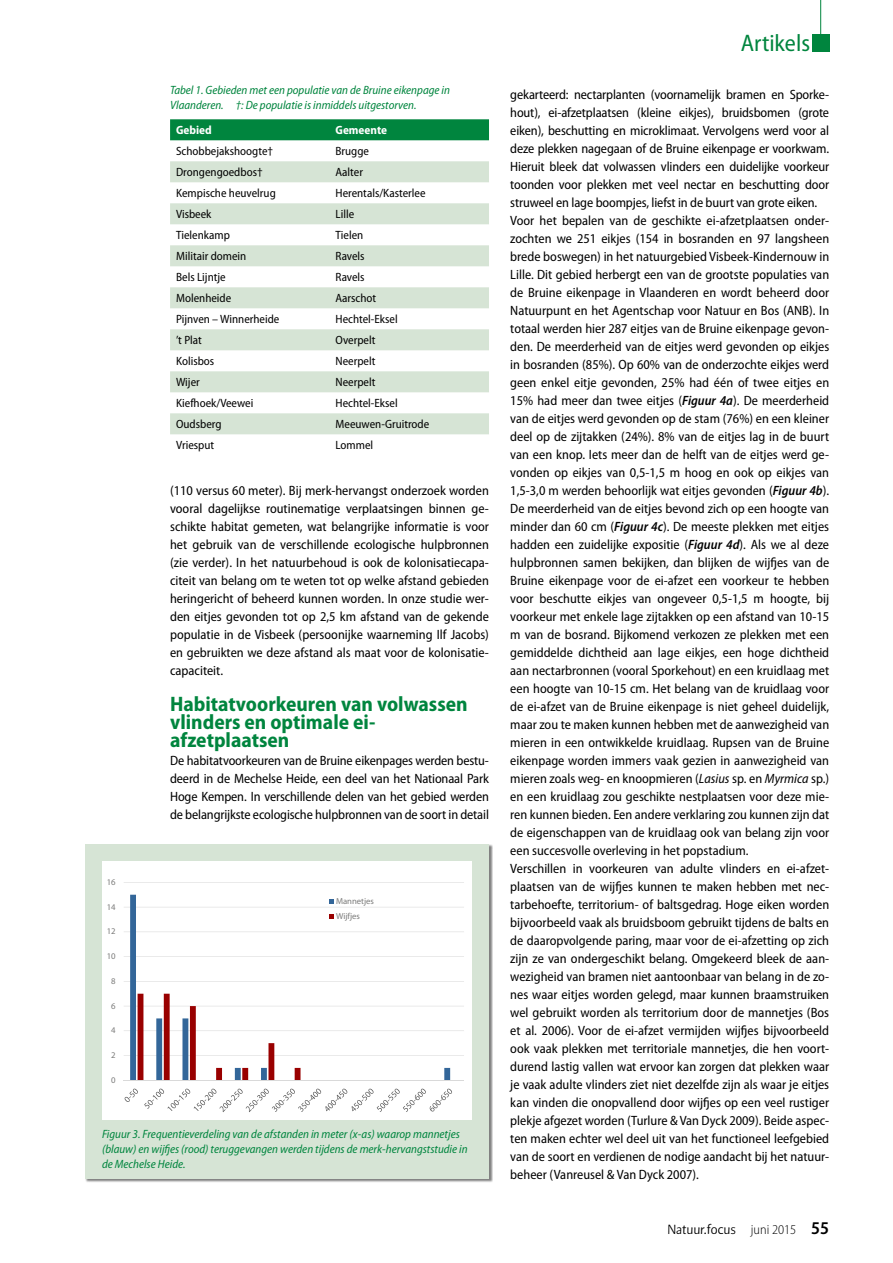
<style>
.page{position:relative;width:893px;height:1263px;background:#fff}
.page>*{position:absolute;margin:0;border:0;box-sizing:border-box;transform-origin:0 0}
.t1{font:semi-condensed 24px "Myriad Pro";color:#00853e}
.t2{font:700 semi-condensed 21px/18px "Myriad Pro";color:#00853e}
.t3{font:15px "Beo Sans R11";color:#000}
.t4{font:semi-condensed 13.5px/18px "Myriad Pro";color:#000;text-align:justify}
.t5{font:semi-condensed 12px "Myriad Pro";color:#000}
.t6{font:italic semi-condensed 12px/15px "Myriad Pro";color:#00853e}
.t7{font:700 semi-condensed 12px "Myriad Pro";color:#fff}
.t8{font:8.7px/14.7px "Myriad Pro";color:#7b7b7a}
.s1{font-weight:600;font-style:italic}
.s2{font-style:italic}
.s3{font-family:"Myriad Pro";font-weight:300;font-stretch:semi-condensed;font-size:13.5px}
.s4{font-family:"Myriad Pro";font-weight:600;font-stretch:semi-condensed;font-size:18px}
</style>
<div class="page">
<div style="left:170px;top:119px;width:319px;height:21px;background:#00853e"></div>
<svg style="left:170px;top:161px;width:319px;height:273px;fill:#d6e4d5"></svg>
<div style="left:85px;top:845px;width:408px;height:338px;background:#000;opacity:.5"></div>
<div style="left:85px;top:844px;width:404px;height:335px;background:#d6e4d5"></div>
<div style="left:102px;top:861px;width:370px;height:259px;background:#fff"></div>
<hr style="left:124px;top:1055px;width:340px;height:1px;background:#d9d9d9">
<hr style="left:124px;top:1030px;width:340px;height:1px;background:#d9d9d9">
<hr style="left:124px;top:1006px;width:340px;height:1px;background:#d9d9d9">
<hr style="left:124px;top:981px;width:340px;height:1px;background:#d9d9d9">
<hr style="left:124px;top:956px;width:340px;height:1px;background:#d9d9d9">
<hr style="left:124px;top:931px;width:340px;height:1px;background:#d9d9d9">
<hr style="left:124px;top:907px;width:340px;height:1px;background:#d9d9d9">
<hr style="left:124px;top:882px;width:340px;height:1px;background:#d9d9d9">
<svg style="left:130px;top:895px;width:320px;height:185px"></svg>
<svg style="left:138px;top:994px;width:163px;height:86px"></svg>
<hr style="left:124px;top:1080px;width:340px;height:1px;background:#d9d9d9">
<svg style="left:125px;top:1088px;width:13px;height:14px"></svg>
<svg style="left:144px;top:1088px;width:308px;height:24px"></svg>
<svg style="left:329px;top:899px;width:5px;height:5px"></svg>
<svg style="left:329px;top:914px;width:5px;height:4px"></svg>
<hr style="left:820px;top:0;width:1px;height:43px;background:#00853e">
<div style="left:812px;top:34px;width:17px;height:17px;background:#00853e"></div>
<p class="t6" style="left:170px;top:83px;width:281px">Tabel 1. Gebieden met een populatie van de Bruine eikenpage in<br>Vlaanderen. †: De populatie is inmiddels uitgestorven.</p>
<p class="t7" style="left:176px;top:124px;width:37px">Gebied</p>
<p class="t7" style="left:336px;top:124px;width:53px">Gemeente</p>
<p class="t5" style="left:176px;top:145px;width:99px">Schobbejakshoogte†</p>
<p class="t5" style="left:336px;top:145px;width:35px">Brugge</p>
<p class="t5" style="left:176px;top:166px;width:88px">Drongengoedbos†</p>
<p class="t5" style="left:336px;top:166px;width:29px">Aalter</p>
<p class="t5" style="left:176px;top:187px;width:101px">Kempische heuvelrug</p>
<p class="t5" style="left:336px;top:187px;width:92px">Herentals/Kasterlee</p>
<p class="t5" style="left:176px;top:208px;width:37px">Visbeek</p>
<p class="t5" style="left:336px;top:208px;width:20px">Lille</p>
<p class="t5" style="left:176px;top:229px;width:55px">Tielenkamp</p>
<p class="t5" style="left:336px;top:229px;width:29px">Tielen</p>
<p class="t5" style="left:176px;top:250px;width:72px">Militair domein</p>
<p class="t5" style="left:336px;top:250px;width:31px">Ravels</p>
<p class="t5" style="left:176px;top:271px;width:51px">Bels Lijntje</p>
<p class="t5" style="left:336px;top:271px;width:31px">Ravels</p>
<p class="t5" style="left:176px;top:292px;width:57px">Molenheide</p>
<p class="t5" style="left:336px;top:292px;width:42px">Aarschot</p>
<p class="t5" style="left:176px;top:313px;width:105px">Pijnven – Winnerheide</p>
<p class="t5" style="left:336px;top:313px;width:64px">Hechtel-Eksel</p>
<p class="t5" style="left:176px;top:334px;width:27px">’t Plat</p>
<p class="t5" style="left:336px;top:334px;width:41px">Overpelt</p>
<p class="t5" style="left:176px;top:355px;width:40px">Kolisbos</p>
<p class="t5" style="left:336px;top:355px;width:41px">Neerpelt</p>
<p class="t5" style="left:176px;top:376px;width:25px">Wijer</p>
<p class="t5" style="left:336px;top:376px;width:41px">Neerpelt</p>
<p class="t5" style="left:176px;top:397px;width:79px">Kiefhoek/Veewei</p>
<p class="t5" style="left:336px;top:397px;width:64px">Hechtel-Eksel</p>
<p class="t5" style="left:176px;top:418px;width:47px">Oudsberg</p>
<p class="t5" style="left:336px;top:418px;width:95px">Meeuwen-Gruitrode</p>
<p class="t5" style="left:176px;top:439px;width:40px">Vriesput</p>
<p class="t5" style="left:336px;top:439px;width:39px">Lommel</p>
<p class="t8" style="left:107px;top:874px;width:10px">16</p>
<p class="t8" style="left:107px;top:899px;width:10px">14</p>
<p class="t8" style="left:107px;top:924px;width:10px">12</p>
<p class="t8" style="left:107px;top:949px;width:10px">10</p>
<p class="t8" style="left:111px;top:973px;width:6px">8</p>
<p class="t8" style="left:111px;top:998px;width:6px">6</p>
<p class="t8" style="left:111px;top:1023px;width:6px">4</p>
<p class="t8" style="left:111px;top:1048px;width:6px">2</p>
<p class="t8" style="left:111px;top:1072px;width:6px">0</p>
<p class="t4" style="left:170px;top:482px;width:320px">(110 versus 60 meter). Bij merk-hervangst onderzoek worden vooral dagelijkse routinematige verplaatsingen binnen ge&shy;schikte habitat gemeten, wat belangrijke informatie is voor het gebruik van de verschillende ecologische hulpbronnen (zie verder). In het natuurbehoud is ook de kolonisatiecapa&shy;citeit van belang om te weten tot op welke afstand gebieden heringericht of beheerd kunnen worden. In onze studie wer&shy;den eitjes gevonden tot op 2,5 km afstand van de gekende populatie in de Visbeek (persoonijke waarneming Ilf Jacobs) en gebruikten we deze afstand als maat voor de kolonisatie&shy;capaciteit.</p>
<h2 class="t2" style="left:170px;top:695px;width:299px">Habitatvoorkeuren van volwassen vlinders en optimale ei&shy;afzetplaatsen</h2>
<p class="t4" style="left:170px;top:752px;width:320px">De habitatvoorkeuren van de Bruine eikenpages werden bestu&shy;deerd in de Mechelse Heide, een deel van het Nationaal Park Hoge Kempen. In verschillende delen van het gebied werden de belangrijkste ecologische hulpbronnen van de soort in detail</p>
<p class="t8" style="left:336px;top:893px;width:40px">Mannetjes<br>Wijfjes</p>
<p class="t6" style="left:102px;top:1127px;width:367px">Figuur 3. Frequentieverdeling van de afstanden in meter (x-as) waarop mannetjes (blauw) en wijfjes (rood) teruggevangen werden tijdens de merk-hervangststudie in de Mechelse Heide.</p>
<h1 class="t1" style="left:741px;top:30px;width:71px">Artikels</h1>
<p class="t4" style="left:510px;top:86px;width:320px;text-align:left">gekarteerd: nectarplanten (voornamelijk bramen en Sporke&shy;hout), ei-afzetplaatsen (kleine eikjes), bruidsbomen (grote eiken), beschutting en microklimaat. Vervolgens werd voor al deze plekken nagegaan of de Bruine eikenpage er voorkwam.<br>Hieruit bleek dat volwassen vlinders een duidelijke voorkeur toonden voor plekken met veel nectar en beschutting door struweel en lage boompjes, liefst in de buurt van grote eiken.<br>Voor het bepalen van de geschikte ei-afzetplaatsen onder&shy;zochten we 251 eikjes (154 in bosranden en 97 langsheen brede boswegen) in het natuurgebied Visbeek-Kindernouw in Lille. Dit gebied herbergt een van de grootste populaties van de Bruine eikenpage in Vlaanderen en wordt beheerd door Natuurpunt en het Agentschap voor Natuur en Bos (ANB). In totaal werden hier 287 eitjes van de Bruine eikenpage gevon&shy;den. De meerderheid van de eitjes werd gevonden op eikjes in bosranden (85%). Op 60% van de onderzochte eikjes werd geen enkel eitje gevonden, 25% had één of twee eitjes en 15% had meer dan twee eitjes (<span class="s1">Figuur 4a</span>). De meerderheid van de eitjes werd gevonden op de stam (76%) en een kleiner deel op de zijtakken (24%). 8% van de eitjes lag in de buurt van een knop. Iets meer dan de helft van de eitjes werd ge&shy;vonden op eikjes van 0,5-1,5 m hoog en ook op eikjes van 1,5-3,0 m werden behoorlijk wat eitjes gevonden (<span class="s1">Figuur 4b</span>).<br>De meerderheid van de eitjes bevond zich op een hoogte van minder dan 60 cm (<span class="s1">Figuur 4c</span>). De meeste plekken met eitjes hadden een zuidelijke expositie (<span class="s1">Figuur 4d</span>). Als we al deze hulpbronnen samen bekijken, dan blijken de wijfjes van de Bruine eikenpage voor de ei-afzet een voorkeur te hebben voor beschutte eikjes van ongeveer 0,5-1,5 m hoogte, bij voorkeur met enkele lage zijtakken op een afstand van 10-15 m van de bosrand. Bijkomend verkozen ze plekken met een gemiddelde dichtheid aan lage eikjes, een hoge dichtheid aan nectarbronnen (vooral Sporkehout) en een kruidlaag met een hoogte van 10-15 cm. Het belang van de kruidlaag voor de ei-afzet van de Bruine eikenpage is niet geheel duidelijk, maar zou te maken kunnen hebben met de aanwezigheid van mieren in een ontwikkelde kruidlaag. Rupsen van de Bruine eikenpage worden immers vaak gezien in aanwezigheid van mieren zoals weg- en knoopmieren (<span class="s2">Lasius</span> sp. en <span class="s2">Myrmica</span> sp.) en een kruidlaag zou geschikte nestplaatsen voor deze mie&shy;ren kunnen bieden. Een andere verklaring zou kunnen zijn dat de eigenschappen van de kruidlaag ook van belang zijn voor een succesvolle overleving in het popstadium.<br>Verschillen in voorkeuren van adulte vlinders en ei-afzet&shy;plaatsen van de wijfjes kunnen te maken hebben met nec&shy;tarbehoefte, territorium- of baltsgedrag. Hoge eiken worden bijvoorbeeld vaak als bruidsboom gebruikt tijdens de balts en de daaropvolgende paring, maar voor de ei-afzetting op zich zijn ze van ondergeschikt belang. Omgekeerd bleek de aan&shy;wezigheid van bramen niet aantoonbaar van belang in de zo&shy;nes waar eitjes worden gelegd, maar kunnen braamstruiken wel gebruikt worden als territorium door de mannetjes (Bos et al. 2006). Voor de ei-afzet vermijden wijfjes bijvoorbeeld ook vaak plekken met territoriale mannetjes, die hen voort&shy;durend lastig vallen wat ervoor kan zorgen dat plekken waar je vaak adulte vlinders ziet niet dezelfde zijn als waar je eitjes kan vinden die onopvallend door wijfjes op een veel rustiger plekje afgezet worden (Turlure &amp; Van Dyck 2009). Beide aspec&shy;ten maken echter wel deel uit van het functioneel leefgebied van de soort en verdienen de nodige aandacht bij het natuur&shy;beheer (Vanreusel &amp; Van Dyck 2007).</p>
<p class="t3" style="left:667px;top:1222px;width:163px">Natuur.focus <span class="s3">juni 2015</span> <span class="s4">55</span></p>
</div>
